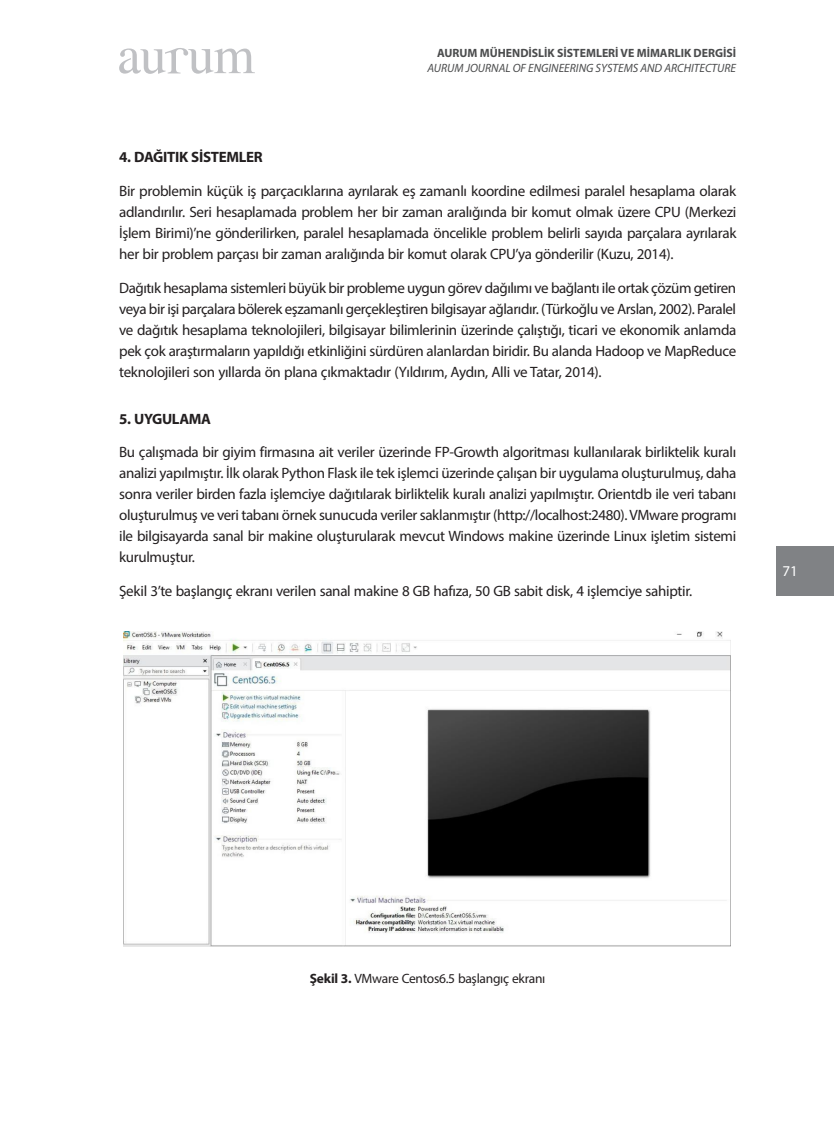
<style>
.page{position:relative;width:834px;height:1132px;background:#fff}
.page>*{position:absolute;margin:0;border:0;box-sizing:border-box;transform-origin:0 0}
.t1{font:17.1px "Times New Roman";color:#000}
.AurumNormal{font:15px/21px "Myriad Pro";letter-spacing:-.02em;color:#231f20;text-align:justify}
.t2{font:700 15px "Myriad Pro";letter-spacing:-.02em;color:#231f20}
.t3{font:15px "Myriad Pro";color:#fff}
.pictTXT{font:13.5px "Myriad Pro";letter-spacing:-.02em;color:#231f20}
.t4{font:italic 12px "Myriad Pro";color:#4b4c4d}
.t5{font:700 12px "Myriad Pro";color:#4b4c4d}
.s1{font-weight:700}
</style>
<div class="page">
<div style="left:776px;top:546px;width:57px;height:49px;background:#808285"></div>
<svg style="left:119px;top:48px;width:136px;height:26px"></svg>
<img style="left:123px;top:631px;width:607px;height:315px">
<p class="t5" style="left:437px;top:45px;width:300px">AURUM MÜHENDİSLİK SİSTEMLERİ VE MİMARLIK DERGİSİ</p>
<p class="t4" style="left:427px;top:60px;width:310px">AURUM JOURNAL OF ENGINEERING SYSTEMS AND ARCHITECTURE</p>
<p class="t2" style="left:119px;top:147px;width:145px">4. DAĞITIK SİSTEMLER</p>
<p class="AurumNormal" style="left:119px;top:180px;width:618px">Bir problemin küçük iş parçacıklarına ayrılarak eş zamanlı koordine edilmesi paralel hesaplama olarak adlandırılır. Seri hesaplamada problem her bir zaman aralığında bir komut olmak üzere CPU (Merkezi İşlem Birimi)’ne gönderilirken, paralel hesaplamada öncelikle problem belirli sayıda parçalara ayrılarak her bir problem parçası bir zaman aralığında bir komut olarak CPU’ya gönderilir (Kuzu, 2014).</p>
<p class="AurumNormal" style="left:119px;top:277px;width:618px">Dağıtık hesaplama sistemleri büyük bir probleme uygun görev dağılımı ve bağlantı ile ortak çözüm getiren veya bir işi parçalara bölerek eşzamanlı gerçekleştiren bilgisayar ağlarıdır. (Türkoğlu ve Arslan, 2002). Paralel ve dağıtık hesaplama teknolojileri, bilgisayar bilimlerinin üzerinde çalıştığı, ticari ve ekonomik anlamda pek çok araştırmaların yapıldığı etkinliğini sürdüren alanlardan biridir. Bu alanda Hadoop ve MapReduce teknolojileri son yıllarda ön plana çıkmaktadır (Yıldırım, Aydın, Alli ve Tatar, 2014).</p>
<p class="t2" style="left:119px;top:408px;width:93px">5. UYGULAMA</p>
<p class="AurumNormal" style="left:119px;top:441px;width:618px">Bu çalışmada bir giyim firmasına ait veriler üzerinde FP-Growth algoritması kullanılarak birliktelik kuralı analizi yapılmıştır. İlk olarak Python Flask ile tek işlemci üzerinde çalışan bir uygulama oluşturulmuş, daha sonra veriler birden fazla işlemciye dağıtılarak birliktelik kuralı analizi yapılmıştır. Orientdb ile veri tabanı oluşturulmuş ve veri tabanı örnek sunucuda veriler saklanmıştır (http://localhost:2480). VMware programı ile bilgisayarda sanal bir makine oluşturularak mevcut Windows makine üzerinde Linux işletim sistemi kurulmuştur.</p>
<p class="t1" style="left:115px;top:578px;width:641px">Şekil 3’te başlangıç ekranı verilen sanal makine 8 GB hafıza, 50 GB sabit disk, 4 işlemciye</p>
<p class="AurumNormal" style="left:119px;top:580px;width:574px">Şekil 3’te başlangıç ekranı verilen sanal makine 8 GB hafıza, 50 GB sabit disk, 4 işlemciye sahiptir.</p>
<p class="t3" style="left:782px;top:562px;width:17px">71</p>
<p class="pictTXT" style="left:310px;top:969px;width:237px"><span class="s1">Şekil 3.</span> VMware Centos6.5 başlangıç ekranı</p>
</div>
